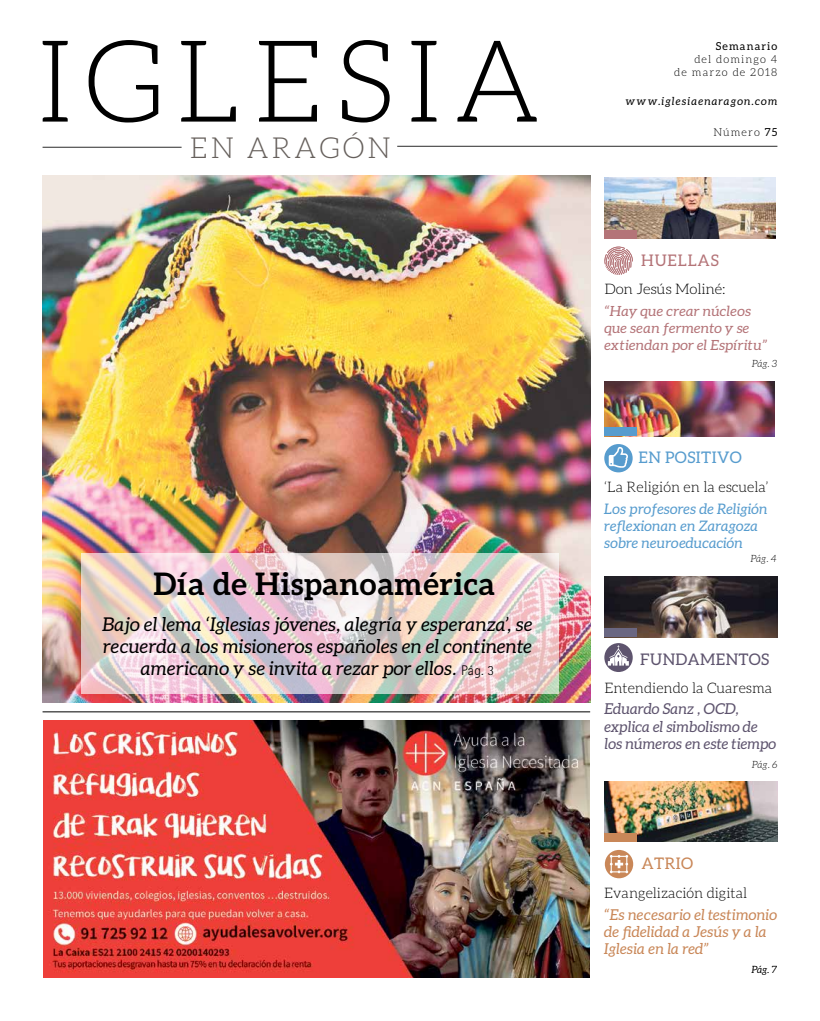
<style>
.page{position:relative;width:820px;height:1021px;background:#fff}
.page>*{position:absolute;margin:0;border:0;box-sizing:border-box;transform-origin:0 0}
.t1{font:300 114px "Aleo";letter-spacing:.1em;color:#000}
.t2{font:700 31px "Aleo";letter-spacing:.02em;color:#000}
.t3{font:300 29px "Aleo";letter-spacing:.1em;color:#66605c}
.t4{font:italic 19px/22px "Aleo";letter-spacing:.01em;color:#000;text-align:center}
.t5{font:16px "Aleo";letter-spacing:.025em;color:#5e546e}
.t6{font:16px "Aleo";letter-spacing:.025em;color:#579cce}
.t7{font:16px "Aleo";letter-spacing:.05em;color:#b47478}
.t8{font:16px "Aleo";letter-spacing:.025em;color:#c98758}
.t9{font:italic 15px/17.3px "Aleo";letter-spacing:.01em;color:#c98758}
.t10{font:italic 15px/17.3px "Aleo";color:#5e546e}
.t11{font:300 14.5px "Aleo";color:#000}
.t12{font:italic 14.5px/17.3px "Aleo";letter-spacing:.01em;color:#579cce}
.t13{font:300 14.5px "Aleo";color:#000;scale:1.04 1}
.t14{font:italic 14px/17.3px "Aleo";letter-spacing:.01em;color:#b47478;scale:1.04 1}
.t15{font:300 11px/13.2px "Aleo";letter-spacing:.1em;color:#000;text-align:right}
.t16{font:italic 11px "Aleo";letter-spacing:.1em;color:#000}
.t17{font:11px "Aleo";letter-spacing:.1em;color:#000}
.t18{font:italic 300 10px "Aleo";letter-spacing:-.01em;color:#000}
.s1{font-weight:400}
.s2{font-family:"Rotis Sans Serif";font-weight:300;font-style:normal;font-size:14px}
</style>
<div class="page">
<hr style="left:43px;top:147px;width:138px;height:1px;background:#000">
<hr style="left:397px;top:146px;width:380px;height:1px;background:#000">
<img style="left:43px;top:176px;width:547px;height:526px">
<img style="left:604px;top:382px;width:170px;height:54px">
<div style="left:604px;top:427px;width:33px;height:9px;background:#579cce"></div>
<svg style="left:604px;top:444px;width:28px;height:28px"></svg>
<img style="left:604px;top:178px;width:171px;height:61px">
<div style="left:604px;top:230px;width:33px;height:9px;background:#b47478"></div>
<svg style="left:604px;top:246px;width:28px;height:29px"></svg>
<img style="left:43px;top:720px;width:546px;height:257px">
<svg style="left:81px;top:553px;width:477px;height:140px;background:#e3d0cf"></svg>
<img style="left:604px;top:576px;width:173px;height:61px">
<svg style="left:604px;top:643px;width:28px;height:29px"></svg>
<div style="left:604px;top:628px;width:33px;height:9px;background:#6a6782"></div>
<img style="left:604px;top:781px;width:173px;height:61px">
<div style="left:604px;top:833px;width:33px;height:9px;background:#c98758"></div>
<svg style="left:604px;top:850px;width:29px;height:28px"></svg>
<hr style="left:43px;top:711px;width:547px;height:1px;background:#000">
<h1 class="t1" style="left:37px;top:20px;width:505px">IGLESIA</h1>
<h3 class="t3" style="left:190px;top:132px;width:202px">EN ARAGÓN</h3>
<p class="t15" style="left:713px;top:126px;width:65px">Número <span class="s1">75</span></p>
<p class="t17" style="left:715px;top:40px;width:63px">Semanario</p>
<p class="t15" style="left:674px;top:53px;width:104px">del domingo 4<br>de marzo de 2018</p>
<p class="t16" style="left:625px;top:95px;width:153px">www.iglesiaenaragon.com</p>
<p class="t7" style="left:641px;top:251px;width:79px">HUELLAS</p>
<p class="t13" style="left:604px;top:281px;width:118px">Don Jesús Moliné:</p>
<p class="t14" style="left:604px;top:302px;width:158px">“Hay que crear núcleos que sean fermento y se extiendan por el Espíritu”</p>
<p class="t18" style="left:751px;top:358px;width:27px">Pág. 3</p>
<h2 class="t2" style="left:153px;top:565px;width:343px">Día de Hispanoamérica</h2>
<p class="t4" style="left:102px;top:613px;width:431px">Bajo el lema ‘Iglesias jóvenes, alegría y esperanza’, se recuerda a los misioneros españoles en el continente americano y se invita a rezar por ellos. <span class="s2">Pág. 3</span></p>
<p class="t6" style="left:638px;top:448px;width:105px">EN POSITIVO</p>
<p class="t11" style="left:604px;top:479px;width:166px">‘La Religión en la escuela’</p>
<p class="t12" style="left:604px;top:499px;width:165px">Los profesores de Religión reflexionan en Zaragoza sobre neuroeducación</p>
<p class="t18" style="left:750px;top:553px;width:28px">Pág. 4</p>
<p class="t5" style="left:640px;top:650px;width:131px">FUNDAMENTOS</p>
<p class="t11" style="left:604px;top:679px;width:169px">Entendiendo la Cuaresma</p>
<p class="t10" style="left:604px;top:700px;width:173px">Eduardo Sanz , OCD, explica el simbolismo de los números en este tiempo</p>
<p class="t18" style="left:751px;top:759px;width:27px">Pág. 6</p>
<p class="t8" style="left:641px;top:854px;width:53px">ATRIO</p>
<p class="t11" style="left:604px;top:885px;width:144px">Evangelización digital</p>
<p class="t9" style="left:604px;top:905px;width:174px">“Es necesario el testimonio de fidelidad a Jesús y a la<br>Iglesia en la red”</p>
<p class="t18" style="left:751px;top:963px;width:27px">Pág. 7</p>
</div>
